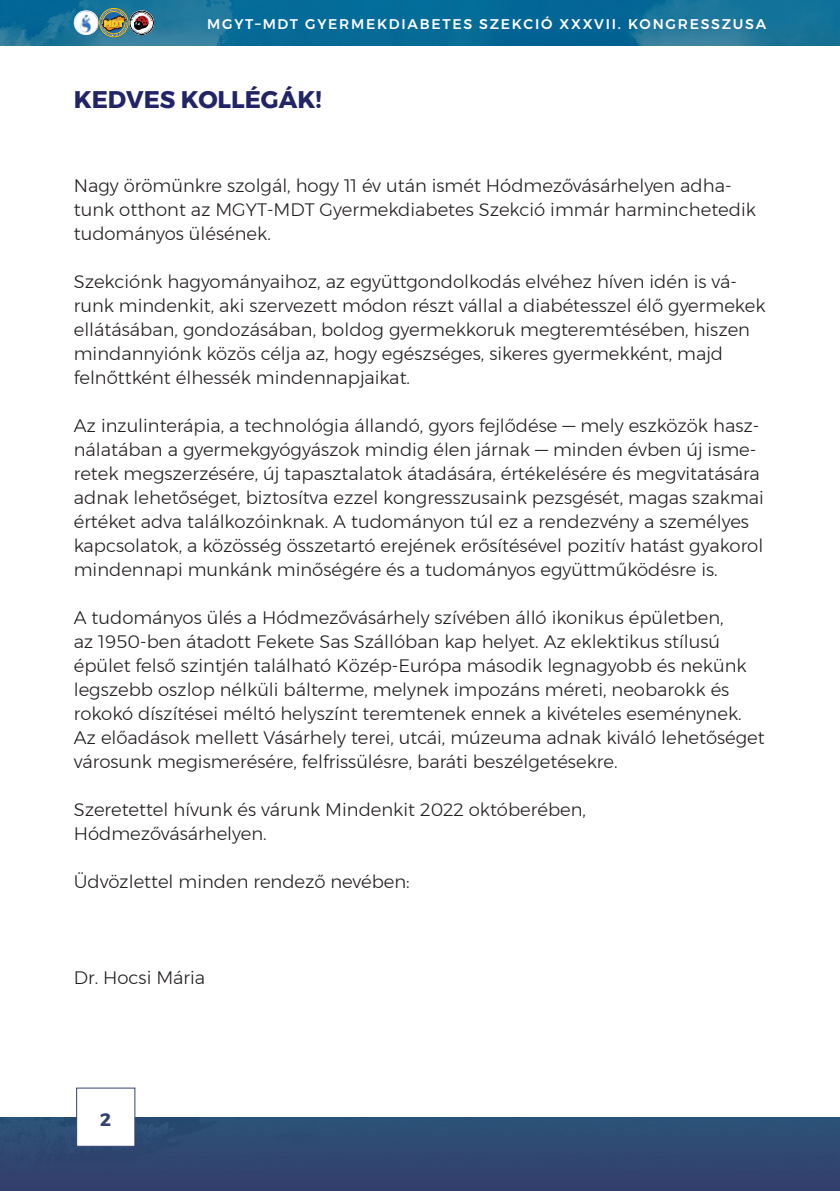
<style>
.page{position:relative;width:840px;height:1191px;background:#fff}
.page>*{position:absolute;margin:0;border:0;box-sizing:border-box;transform-origin:0 0}
.Titles{font:700 24px "Montserrat";color:#212467}
.t1{font:300 18px/24px "Montserrat";color:#231f20}
.t2{font:700 18px "Montserrat";color:#32436f}
.t3{font:500 14px "Montserrat";letter-spacing:.125em;color:#fff}
</style>
<div class="page">
<img style="left:0;top:0;width:839px;height:45px">
<img style="left:0;top:1117px;width:839px;height:74px">
<div style="left:76px;top:1087px;width:59px;height:59px;background:#fff"></div>
<div style="left:72px;top:9px;width:28px;height:27px;background:#231f20;opacity:.2"></div>
<svg style="left:74px;top:10px;width:24px;height:25px"></svg>
<img style="left:75px;top:11px;width:23px;height:23px">
<div style="left:128px;top:9px;width:27px;height:27px;background:#231f20;opacity:.2"></div>
<div style="left:99px;top:8px;width:30px;height:30px;background:#231f20;opacity:.2"></div>
<div style="left:99px;top:8px;width:29px;height:29px;border:1px solid #feca0a;border-radius:50%"></div>
<svg style="left:100px;top:8px;width:53px;height:29px;background:#7c887b"></svg>
<p class="t3" style="left:207px;top:13px;width:560px">MGYT–MDT GYERMEKDIABETES SZEKCIÓ XXXVII. KONGRESSZUSA</p>
<p class="Titles" style="left:74px;top:81px;width:249px">KEDVES KOLLÉGÁK!</p>
<p class="t1" style="left:74px;top:173px;width:683px">Nagy örömünkre szolgál, hogy 11 év után ismét Hódmezővásárhelyen adha&shy;tunk otthont az MGYT-MDT Gyermekdiabetes Szekció immár harminchetedik tudományos ülésének.</p>
<p class="t1" style="left:74px;top:269px;width:693px">Szekciónk hagyományaihoz, az együttgondolkodás elvéhez híven idén is vá&shy;runk mindenkit, aki szervezett módon részt vállal a diabétesszel élő gyermekek ellátásában, gondozásában, boldog gyermekkoruk megteremtésében, hiszen mindannyiónk közös célja az, hogy egészséges, sikeres gyermekként, majd felnőttként élhessék mindennapjaikat.</p>
<p class="t1" style="left:74px;top:413px;width:691px">Az inzulinterápia, a technológia állandó, gyors fejlődése — mely eszközök hasz&shy;nálatában a gyermekgyógyászok mindig élen járnak — minden évben új isme&shy;retek megszerzésére, új tapasztalatok átadására, értékelésére és megvitatására adnak lehetőséget, biztosítva ezzel kongresszusaink pezsgését, magas szakmai értéket adva találkozóinknak. A tudományon túl ez a rendezvény a személyes kapcsolatok, a közösség összetartó erejének erősítésével pozitív hatást gyakorol mindennapi munkánk minőségére és a tudományos együttműködésre is.</p>
<p class="t1" style="left:74px;top:605px;width:692px">A tudományos ülés a Hódmezővásárhely szívében álló ikonikus épületben,<br>az 1950-ben átadott Fekete Sas Szállóban kap helyet. Az eklektikus stílusú épület felső szintjén található Közép-Európa második legnagyobb és nekünk legszebb oszlop nélküli bálterme, melynek impozáns méreti, neobarokk és rokokó díszítései méltó helyszínt teremtenek ennek a kivételes eseménynek.<br>Az előadások mellett Vásárhely terei, utcái, múzeuma adnak kiváló lehetőséget városunk megismerésére, felfrissülésre, baráti beszélgetésekre.</p>
<p class="t1" style="left:74px;top:797px;width:513px">Szeretettel hívunk és várunk Mindenkit 2022 októberében,<br>Hódmezővásárhelyen.</p>
<p class="t1" style="left:74px;top:869px;width:337px">Üdvözlettel minden rendező nevében:</p>
<p class="t1" style="left:74px;top:965px;width:133px">Dr. Hocsi Mária</p>
<p class="t2" style="left:100px;top:1105px;width:12px">2</p>
</div>
